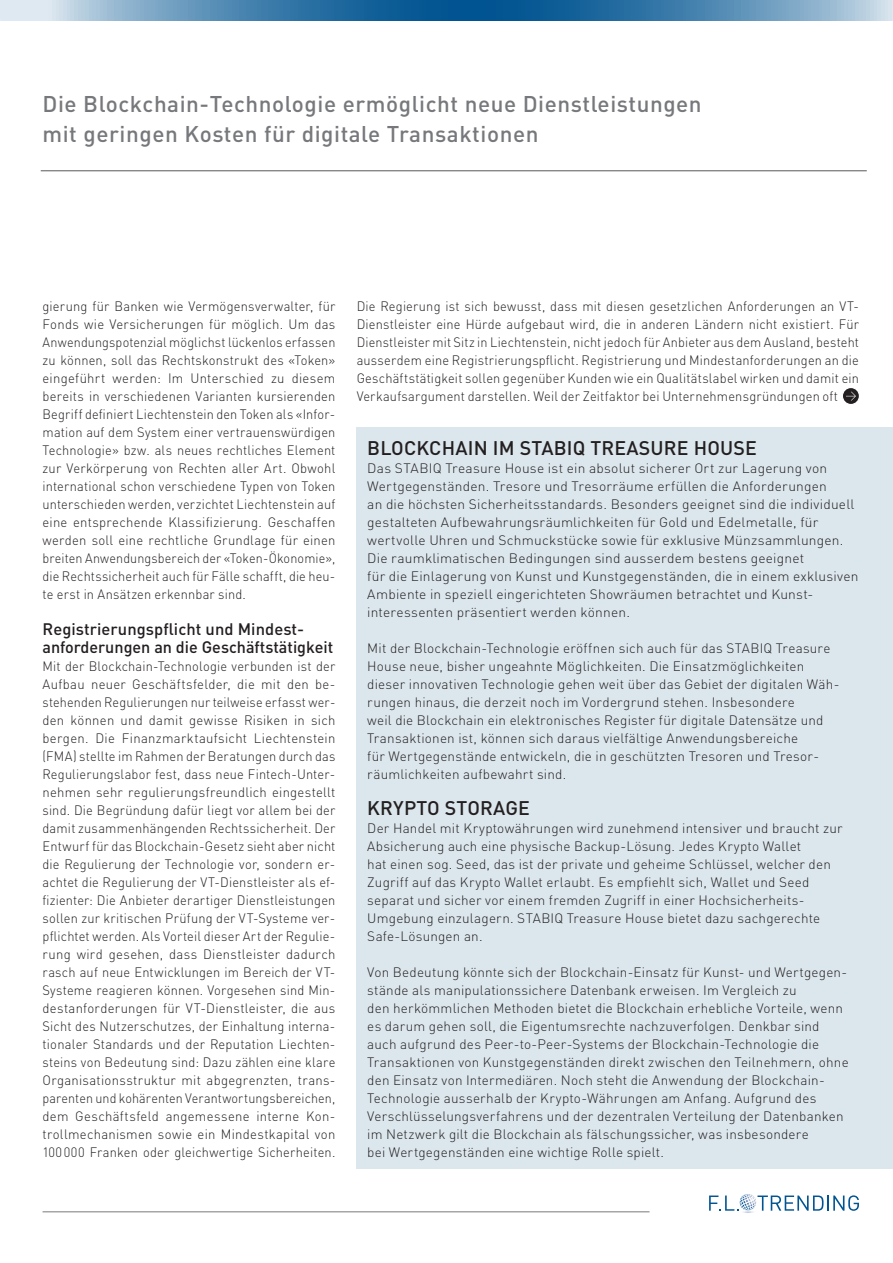
<style>
.page{position:relative;width:893px;height:1263px;background:#fff}
.page>*{position:absolute;margin:0;border:0;box-sizing:border-box;transform-origin:0 0}
.Zitat_grau{font:500 22.5px/29.2px "DIN";letter-spacing:.025em;color:#76787b}
.Titel_klein{font:500 19.5px "DIN";letter-spacing:.01em;color:#231f20}
.Zwischentitel{font:500 16.5px/18px "DIN";color:#231f20}
.Lauftext___Block{font:300 13.5px/18px "DIN";letter-spacing:.015em;color:#231f20;text-align:justify;scale:.95 1}
.Lauftext___Flattersa{font:300 13.5px/18px "DIN";letter-spacing:.015em;color:#231f20}
</style>
<div class="page">
<hr style="left:41px;top:171px;width:826px;height:1px;background:#57585a">
<hr style="left:43px;top:1211px;width:606px;height:1px;background:#57585a">
<svg style="left:842px;top:387px;width:17px;height:18px"></svg>
<div style="left:842px;top:387px;width:18px;height:18px;border:1px solid #fff;border-radius:50%"></div>
<svg style="left:846px;top:392px;width:10px;height:8px"></svg>
<svg style="left:709px;top:1194px;width:150px;height:19px"></svg>
<div style="left:357px;top:427px;width:536px;height:741px;background:#dce7ed"></div>
<svg style="left:0;top:0;width:893px;height:21px;background:#558cb5"></svg>
<p class="Zitat_grau" style="left:43px;top:89px;width:661px">Die Blockchain-Technologie ermöglicht neue Dienstleistungen mit geringen Kosten für digitale Transaktionen</p>
<p class="Lauftext___Block" style="left:43px;top:297px;width:310px">gierung für Banken wie Vermögensverwalter, für Fonds wie Versicherungen für möglich. Um das Anwendungspotenzial möglichst lückenlos erfassen zu können, soll das Rechtskonstrukt des «Token» eingeführt werden: Im Unterschied zu diesem bereits in verschiedenen Varianten kursierenden Begriff definiert Liechtenstein den Token als «Infor&shy;mation auf dem System einer vertrauenswürdigen Technologie» bzw. als neues rechtliches Element zur Verkörperung von Rechten aller Art. Obwohl international schon verschiedene Typen von Token unterschieden werden, verzichtet Liechtenstein auf eine entsprechende Klassifizierung. Geschaffen werden soll eine rechtliche Grundlage für einen breiten Anwendungsbereich der «Token-Ökonomie», die Rechtssicherheit auch für Fälle schafft, die heu&shy;te erst in Ansätzen erkennbar sind.</p>
<p class="Zwischentitel" style="left:43px;top:619px;width:292px">Registrierungspflicht und Mindest&shy;anforderungen an die Geschäftstätigkeit</p>
<p class="Lauftext___Block" style="left:43px;top:657px;width:310px;text-align:left">Mit der Blockchain-Technologie verbunden ist der Aufbau neuer Geschäftsfelder, die mit den be&shy;stehenden Regulierungen nur teilweise erfasst wer&shy;den können und damit gewisse Risiken in sich bergen. Die Finanzmarktaufsicht Liechtenstein (FMA) stellte im Rahmen der Beratungen durch das Regulierungslabor fest, dass neue Fintech-Unter&shy;nehmen sehr regulierungsfreundlich eingestellt sind. Die Begründung dafür liegt vor allem bei der damit zusammenhängenden Rechtssicherheit. Der Entwurf für das Blockchain-Gesetz sieht aber nicht die Regulierung der Technologie vor, sondern er&shy;achtet die Regulierung der VT-Dienstleister als ef&shy;fizienter: Die Anbieter derartiger Dienstleistungen sollen zur kritischen Prüfung der VT-Systeme ver&shy;pflichtet werden. Als Vorteil dieser Art der Regulie&shy;rung wird gesehen, dass Dienstleister dadurch rasch auf neue Entwicklungen im Bereich der VT-Systeme reagieren können. Vorgesehen sind Min&shy;destanforderungen für VT-Dienstleister, die aus Sicht des Nutzerschutzes, der Einhaltung interna&shy;tionaler Standards und der Reputation Liechten&shy;steins von Bedeutung sind: Dazu zählen eine klare Organisationsstruktur mit abgegrenzten, trans&shy;parenten und kohärenten Verantwortungsbereichen, dem Geschäftsfeld angemessene interne Kon&shy;trollmechanismen sowie ein Mindestkapital von 100 000 Franken oder gleichwertige Sicherheiten.</p>
<p class="Lauftext___Block" style="left:357px;top:297px;width:530px">Die Regierung ist sich bewusst, dass mit diesen gesetzlichen Anforderungen an VT-Dienstleister eine Hürde aufgebaut wird, die in anderen Ländern nicht existiert. Für Dienstleister mit Sitz in Liechtenstein, nicht jedoch für Anbieter aus dem Ausland, besteht ausserdem eine Registrierungspflicht. Registrierung und Mindestanforderungen an die Geschäftstätigkeit sollen gegenüber Kunden wie ein Qualitätslabel wirken und damit ein Verkaufsargument darstellen. Weil der Zeitfaktor bei Unternehmensgründungen oft</p>
<p class="Titel_klein" style="left:367px;top:435px;width:391px">BLOCKCHAIN IM STABIQ TREASURE HOUSE</p>
<p class="Lauftext___Flattersa" style="left:367px;top:459px;width:493px">Das STABIQ Treasure House ist ein absolut sicherer Ort zur Lagerung von Wertgegenständen. Tresore und Tresorräume erfüllen die Anforderungen<br>an die höchsten Sicherheitsstandards. Besonders geeignet sind die individuell gestalteten Aufbewahrungsräumlichkeiten für Gold und Edelmetalle, für wertvolle Uhren und Schmuckstücke sowie für exklusive Münzsammlungen.<br>Die raumklimatischen Bedingungen sind ausserdem bestens geeignet<br>für die Einlagerung von Kunst und Kunstgegenständen, die in einem exklusiven Ambiente in speziell eingerichteten Showräumen betrachtet und Kunst&shy;interessenten präsentiert werden können.</p>
<p class="Lauftext___Flattersa" style="left:367px;top:639px;width:474px">Mit der Blockchain-Technologie eröffnen sich auch für das STABIQ Treasure House neue, bisher ungeahnte Möglichkeiten. Die Einsatzmöglichkeiten dieser innovativen Technologie gehen weit über das Gebiet der digitalen Wäh&shy;rungen hinaus, die derzeit noch im Vordergrund stehen. Insbesondere<br>weil die Blockchain ein elektronisches Register für digitale Datensätze und Transaktionen ist, können sich daraus vielfältige Anwendungsbereiche<br>für Wertgegenstände entwickeln, die in geschützten Tresoren und Tresor&shy;räumlichkeiten aufbewahrt sind.</p>
<p class="Titel_klein" style="left:367px;top:795px;width:164px">KRYPTO STORAGE</p>
<p class="Lauftext___Flattersa" style="left:367px;top:819px;width:477px">Der Handel mit Kryptowährungen wird zunehmend intensiver und braucht zur Absicherung auch eine physische Backup-Lösung. Jedes Krypto Wallet<br>hat einen sog. Seed, das ist der private und geheime Schlüssel, welcher den Zugriff auf das Krypto Wallet erlaubt. Es empfiehlt sich, Wallet und Seed separat und sicher vor einem fremden Zugriff in einer Hochsicherheits-Umgebung einzulagern. STABIQ Treasure House bietet dazu sachgerechte Safe-Lösungen an.</p>
<p class="Lauftext___Flattersa" style="left:367px;top:963px;width:483px">Von Bedeutung könnte sich der Blockchain-Einsatz für Kunst- und Wertgegen&shy;stände als manipulationssichere Datenbank erweisen. Im Vergleich zu<br>den herkömmlichen Methoden bietet die Blockchain erhebliche Vorteile, wenn es darum gehen soll, die Eigentumsrechte nachzuverfolgen. Denkbar sind auch aufgrund des Peer-to-Peer-Systems der Blockchain-Technologie die Transaktionen von Kunstgegenständen direkt zwischen den Teilnehmern, ohne den Einsatz von Intermediären. Noch steht die Anwendung der Blockchain-Technologie ausserhalb der Krypto-Währungen am Anfang. Aufgrund des Verschlüsselungsverfahrens und der dezentralen Verteilung der Datenbanken im Netzwerk gilt die Blockchain als fälschungssicher, was insbesondere<br>bei Wertgegenständen eine wichtige Rolle spielt.</p>
</div>
